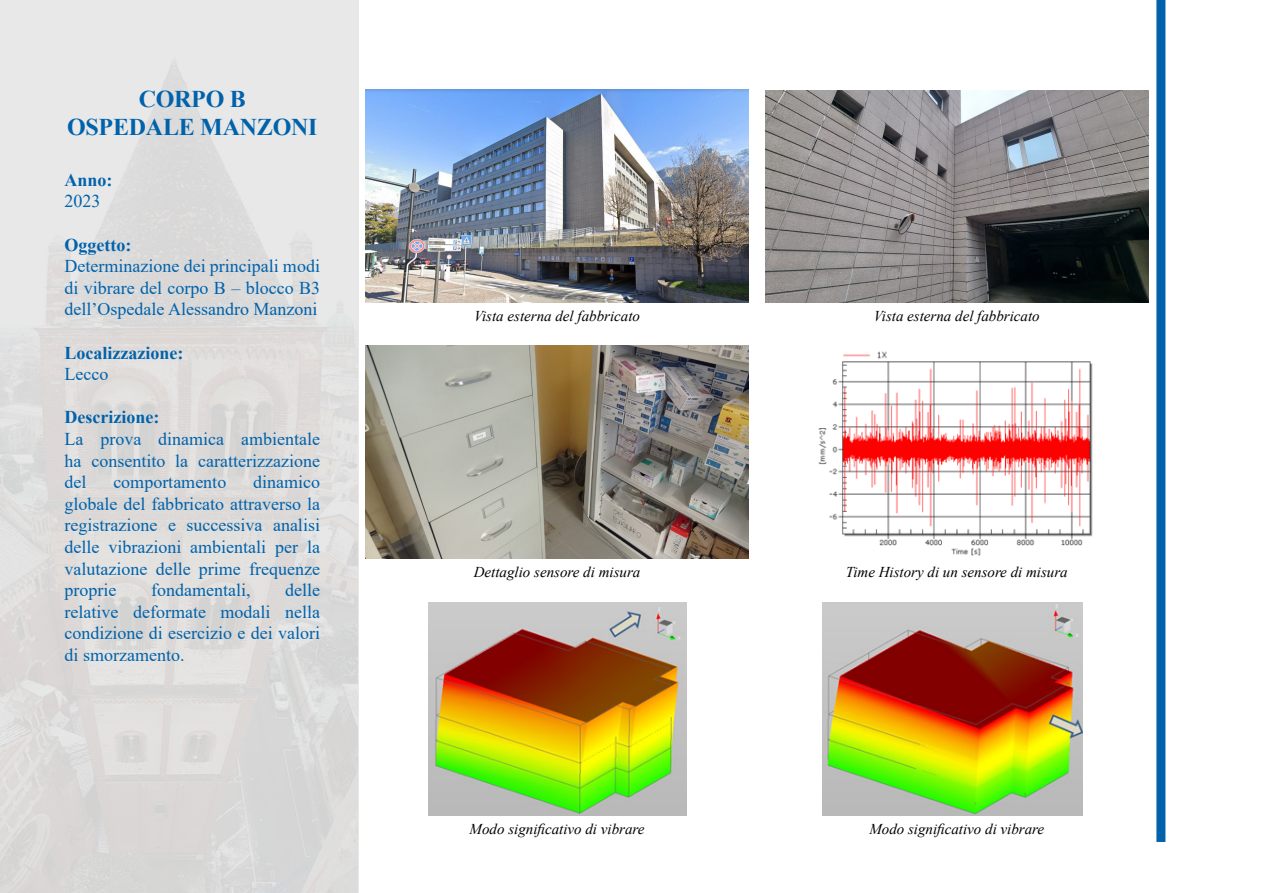
<style>
.page{position:relative;width:1263px;height:893px;background:#fff}
.page>*{position:absolute;margin:0;border:0;box-sizing:border-box;transform-origin:0 0}
.t1{font:700 24px/28.8px "Times New Roman";letter-spacing:-.01em;color:#0062ab;text-align:center}
.t2{font:18px/21.6px "Times New Roman";color:#0062ab;text-align:justify}
.t3{font:700 18px "Times New Roman";color:#0062ab}
.t4{font:italic 15px "Times New Roman";color:#000}
</style>
<div class="page">
<div style="left:1156px;top:0;width:9px;height:842px;background:#0062ab"></div>
<div style="left:0;top:0;width:358px;height:893px;background:#dfdddd"></div>
<img style="left:366px;top:346px;width:382px;height:213px">
<img style="left:765px;top:90px;width:383px;height:212px">
<img style="left:366px;top:89px;width:382px;height:213px">
<img style="left:818px;top:351px;width:275px;height:205px">
<img style="left:428px;top:603px;width:258px;height:212px">
<img style="left:822px;top:603px;width:261px;height:212px">
<h1 class="t1" style="left:67px;top:83px;width:252px">CORPO B<br>OSPEDALE MANZONI</h1>
<p class="t3" style="left:65px;top:167px;width:50px">Anno:</p>
<p class="t2" style="left:65px;top:190px;width:37px">2023</p>
<p class="t3" style="left:65px;top:232px;width:68px">Oggetto:</p>
<p class="t2" style="left:65px;top:255px;width:257px">Determinazione dei principali modi di vibrare del corpo B – blocco B3 dell’Ospedale Alessandro Manzoni</p>
<p class="t3" style="left:65px;top:340px;width:120px">Localizzazione:</p>
<p class="t2" style="left:65px;top:363px;width:45px">Lecco</p>
<p class="t3" style="left:65px;top:404px;width:96px">Descrizione:</p>
<p class="t2" style="left:65px;top:428px;width:257px">La prova dinamica ambientale ha consentito la caratterizzazione del</p>
<p class="t2" style="left:65px;top:471px;width:257px;text-indent:188px">dinamico globale del fabbricato attraverso la registrazione e successiva analisi delle vibrazioni ambientali per la valutazione delle prime frequenze proprie</p>
<p class="t2" style="left:113px;top:471px;width:114px">comportamento</p>
<p class="t2" style="left:65px;top:579px;width:257px;text-indent:220px">delle relative deformate modali nella condizione di esercizio e dei valori di smorzamento.</p>
<p class="t2" style="left:151px;top:579px;width:101px">fondamentali,</p>
<p class="t4" style="left:474px;top:305px;width:167px">Vista esterna del fabbricato</p>
<p class="t4" style="left:474px;top:562px;width:168px">Dettaglio sensore di misura</p>
<p class="t4" style="left:470px;top:818px;width:176px">Modo significativo di vibrare</p>
<p class="t4" style="left:874px;top:305px;width:167px">Vista esterna del fabbricato</p>
<p class="t4" style="left:846px;top:562px;width:223px">Time History di un sensore di misura</p>
<p class="t4" style="left:869px;top:818px;width:176px">Modo significativo di vibrare</p>
</div>
